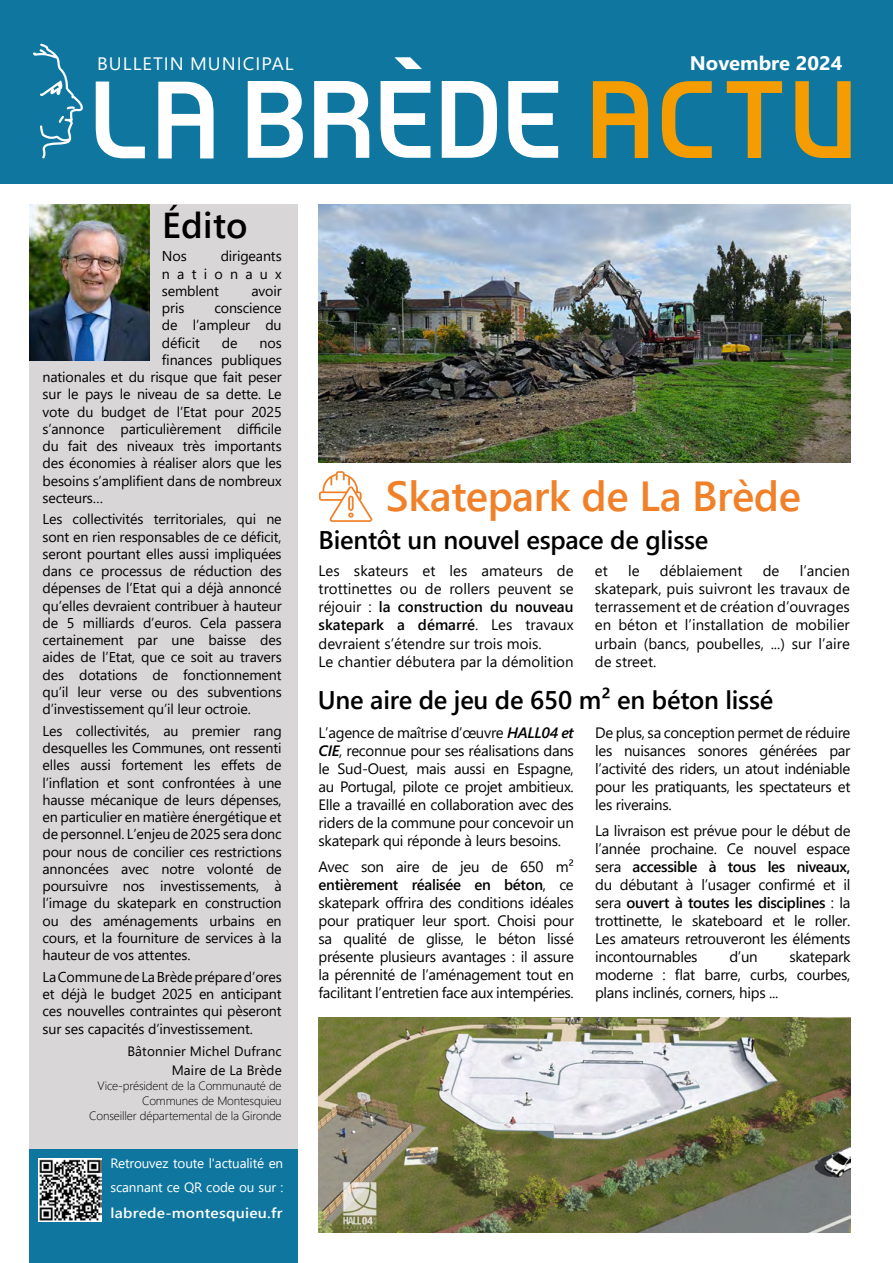
<style>
.page{position:relative;width:893px;height:1263px;background:#fff}
.page>*{position:absolute;margin:0;border:0;box-sizing:border-box;transform-origin:0 0}
.t1{font:600 42px "Segoe UI";letter-spacing:-.01em;color:#f08129}
.t2{font:600 36px "Segoe UI";letter-spacing:.01em;color:#000}
.t3{font:600 25.5px "Segoe UI";letter-spacing:-.01em;color:#000}
.t4{font:700 19.5px "Segoe UI";color:#fff;scale:1.04 1}
.t5{font:18px "Segoe UI";letter-spacing:.055em;color:#fff;scale:1.04 1}
.t6{font:15px/18px "Segoe UI";letter-spacing:-.02em;color:#000;text-align:justify}
.t7{font:15px/18px "Segoe UI";color:#000}
.t8{font:14.25px/17.2px "Segoe UI";letter-spacing:-.01em;color:#000;text-align:justify}
.t9{font:600 14.25px "Segoe UI";letter-spacing:.015em;color:#fff;scale:1.09 1}
.t10{font:13.5px/24px "Segoe UI";letter-spacing:-.01em;color:#fff}
.t11{font:13.5px/19.2px "Segoe UI";letter-spacing:.01em;color:#000;text-align:right}
.t12{font:300 12px/15px "Segoe UI";letter-spacing:-.01em;color:#000;text-align:right}
.s1{font-weight:600}
.s2{font-weight:600;font-style:italic}
</style>
<div class="page">
<div style="left:0;top:0;width:893px;height:184px;background:#0f779f"></div>
<svg style="left:593px;top:81px;width:55px;height:77px"></svg>
<svg style="left:795px;top:81px;width:56px;height:77px"></svg>
<svg style="left:662px;top:81px;width:50px;height:77px"></svg>
<svg style="left:727px;top:81px;width:55px;height:77px"></svg>
<svg style="left:96px;top:82px;width:49px;height:76px"></svg>
<svg style="left:158px;top:82px;width:56px;height:76px"></svg>
<svg style="left:248px;top:81px;width:55px;height:77px"></svg>
<svg style="left:442px;top:81px;width:55px;height:77px"></svg>
<svg style="left:508px;top:81px;width:50px;height:77px"></svg>
<svg style="left:314px;top:81px;width:55px;height:77px"></svg>
<svg style="left:394px;top:57px;width:28px;height:12px"></svg>
<svg style="left:381px;top:81px;width:49px;height:77px"></svg>
<svg style="left:33px;top:44px;width:50px;height:114px"></svg>
<div style="left:30px;top:1147px;width:268px;height:116px;background:#0f779f"></div>
<img style="left:39px;top:1158px;width:63px;height:63px">
<div style="left:30px;top:205px;width:268px;height:944px;background:#d8d6d6"></div>
<img style="left:30px;top:205px;width:119px;height:156px">
<img style="left:319px;top:205px;width:531px;height:257px">
<img style="left:319px;top:1017px;width:532px;height:216px">
<svg style="left:319px;top:471px;width:53px;height:51px"></svg>
<p class="t5" style="left:97px;top:46px;width:190px">BULLETIN MUNICIPAL</p>
<h3 class="t4" style="left:690px;top:44px;width:148px">Novembre 2024</h3>
<h2 class="t2" style="left:162px;top:191px;width:87px">Édito</h2>
<p class="t8" style="left:162px;top:246px;width:26px">Nos</p>
<p class="t8" style="left:162px;top:246px;width:121px;text-indent:59px">dirigeants nationaux semblent</p>
<p class="t8" style="left:251px;top:281px;width:32px">avoir</p>
<p class="t8" style="left:162px;top:298px;width:121px;text-indent:52px">conscience de l’ampleur du déficit</p>
<p class="t8" style="left:162px;top:298px;width:24px">pris</p>
<p class="t8" style="left:222px;top:333px;width:17px">de</p>
<p class="t8" style="left:260px;top:333px;width:24px">nos</p>
<p class="t8" style="left:162px;top:350px;width:121px">finances publiques</p>
<p class="t8" style="left:43px;top:367px;width:241px">nationales et du risque que fait peser</p>
<p class="t8" style="left:43px;top:384px;width:241px">sur le pays le niveau de sa dette. Le</p>
<p class="t8" style="left:43px;top:402px;width:241px">vote du budget de l’Etat pour 2025</p>
<p class="t8" style="left:43px;top:419px;width:241px">s’annonce particulièrement difficile</p>
<p class="t8" style="left:43px;top:436px;width:241px">du fait des niveaux très importants</p>
<p class="t8" style="left:43px;top:453px;width:241px">des économies à réaliser alors que les</p>
<p class="t8" style="left:43px;top:471px;width:241px">besoins s’amplifient dans de nombreux</p>
<p class="t8" style="left:43px;top:488px;width:62px">secteurs…</p>
<p class="t8" style="left:43px;top:509px;width:241px">Les collectivités territoriales, qui ne sont en rien responsables de ce déficit, seront pourtant elles aussi impliquées dans ce processus de réduction des dépenses de l’Etat qui a déjà annoncé qu’elles devraient contribuer à hauteur de 5 milliards d’euros. Cela passera certainement par une baisse des aides de l’Etat, que ce soit au travers des dotations de fonctionnement qu’il leur verse ou des subventions d’investissement qu’il leur octroie.</p>
<p class="t8" style="left:43px;top:721px;width:241px">Les collectivités, au premier rang desquelles les Communes, ont ressenti elles aussi fortement les effets de l’inflation et sont confrontées à une hausse mécanique de leurs dépenses, en particulier en matière énergétique et de personnel. L’enjeu de 2025 sera donc pour nous de concilier ces restrictions annoncées avec notre volonté de poursuivre nos investissements, à l’image du skatepark en construction ou des aménagements urbains en cours, et la fourniture de services à la hauteur de vos attentes.</p>
<p class="t8" style="left:43px;top:966px;width:241px">La Commune de La Brède prépare d’ores et déjà le budget 2025 en anticipant ces nouvelles contraintes qui pèseront sur ses capacités d’investissement.</p>
<p class="t11" style="left:127px;top:1040px;width:156px">Bâtonnier Michel Dufranc<br>Maire de La Brède</p>
<p class="t12" style="left:89px;top:1077px;width:194px">Vice-président de la Communauté de<br>Communes de Montesquieu<br>Conseiller départemental de la Gironde</p>
<p class="t10" style="left:111px;top:1150px;width:174px">Retrouvez toute l'actualité en scannant ce QR code ou sur :</p>
<p class="t9" style="left:111px;top:1199px;width:159px">labrede-montesquieu.fr</p>
<h1 class="t1" style="left:386px;top:456px;width:417px">Skatepark de La Brède</h1>
<h3 class="t3" style="left:319px;top:516px;width:391px">Bientôt un nouvel espace de glisse</h3>
<p class="t7" style="left:319px;top:561px;width:257px">Les skateurs et les amateurs de trottinettes ou de rollers peuvent se réjouir : <span class="s1">la construction du nouveau skatepark a démarré</span>. Les travaux devraient s’étendre sur trois mois.<br>Le chantier débutera par la démolition</p>
<p class="t6" style="left:595px;top:561px;width:14px">et</p>
<p class="t6" style="left:628px;top:561px;width:13px">le</p>
<p class="t7" style="left:660px;top:561px;width:84px">déblaiement</p>
<p class="t6" style="left:763px;top:561px;width:18px">de</p>
<p class="t6" style="left:595px;top:561px;width:257px;text-indent:205px">l’ancien skatepark, puis suivront les travaux de terrassement et de création d’ouvrages en béton et l’installation de mobilier urbain (bancs, poubelles, ...) sur l’aire de street.</p>
<h3 class="t3" style="left:318px;top:676px;width:457px">Une aire de jeu de 650 m² en béton lissé</h3>
<p class="t6" style="left:319px;top:722px;width:257px">L’agence de maîtrise d’œuvre <span class="s2">HALL04 et CIE</span>, reconnue pour ses réalisations dans le Sud-Ouest, mais aussi en Espagne, au Portugal, pilote ce projet ambitieux.<br>Elle a travaillé en collaboration avec des riders de la commune pour concevoir un skatepark qui réponde à leurs besoins.</p>
<p class="t6" style="left:319px;top:857px;width:257px">Avec son aire de jeu de 650 m² <span class="s1">entièrement réalisée en béton</span>, ce skatepark offrira des conditions idéales pour pratiquer leur sport. Choisi pour sa qualité de glisse, le béton lissé présente plusieurs avantages : il assure la pérennité de l’aménagement tout en facilitant l’entretien face aux intempéries.</p>
<p class="t6" style="left:595px;top:722px;width:257px">De plus, sa conception permet de réduire les nuisances sonores générées par l’activité des riders, un atout indéniable pour les pratiquants, les spectateurs et les riverains.</p>
<p class="t6" style="left:595px;top:821px;width:257px">La livraison est prévue pour le début de l’année prochaine. Ce nouvel espace sera <span class="s1">accessible à tous les niveaux, </span>du débutant à l’usager confirmé et il sera <span class="s1">ouvert à toutes les disciplines</span> : la trottinette, le skateboard et le roller.<br>Les amateurs retrouveront les éléments incontournables</p>
<p class="t6" style="left:595px;top:947px;width:257px;text-indent:194px">skatepark moderne : flat barre, curbs, courbes, plans inclinés, corners, hips ...</p>
<p class="t6" style="left:729px;top:947px;width:30px">d’un</p>
</div>
